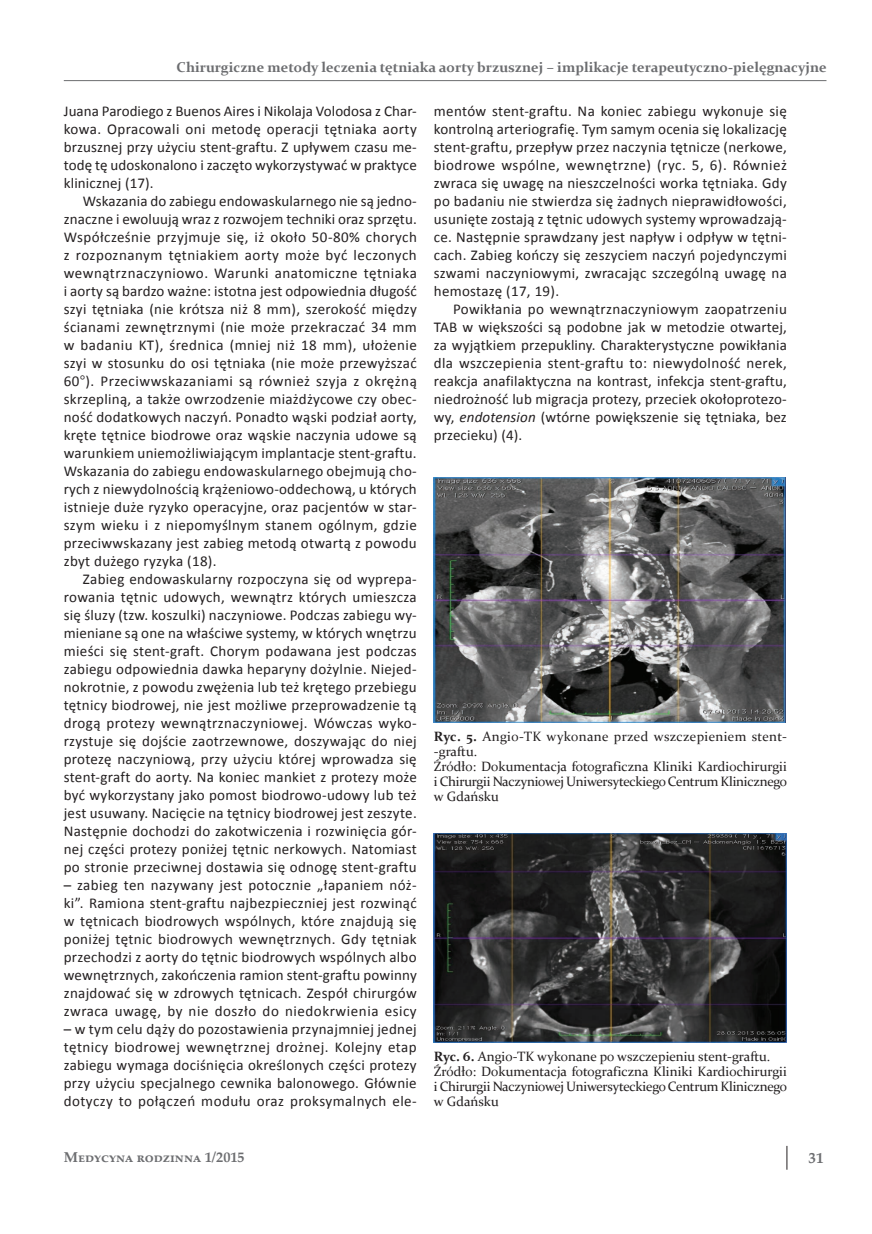
<style>
.page{position:relative;width:872px;height:1234px;background:#fff}
.page>*{position:absolute;margin:0;border:0;box-sizing:border-box;transform-origin:0 0}
.t1{font:15px/18px "Calibri";letter-spacing:.02em;color:#231f20;text-align:justify}
.t2{font:700 15px "Palatino Linotype";color:#6c6d70}
.t3{font:700 14.25px "Constantia";color:#6c6d70}
.t4{font:700 14.25px "Palatino Linotype";color:#6c6d70}
.t5{font:13.5px/15px "Constantia";color:#231f20}
.s1{font-family:"Time Ibis EE"}
.s2{font-style:italic}
.s3{font-weight:700}
</style>
<div class="page">
<hr style="left:64px;top:80px;width:762px;height:1px;background:#6c6d70">
<svg style="left:786px;top:1145px;width:1px;height:24px"></svg>
<img style="left:434px;top:478px;width:351px;height:244px">
<img style="left:434px;top:833px;width:353px;height:209px">
<p class="t3" style="left:177px;top:57px;width:651px">Chirurgiczne metody leczenia tętniaka aorty brzusznej – implikacje terapeutyczno-pielęgnacyjne</p>
<p class="t1" style="left:64px;top:102px;width:354px">Juana Parodiego z Buenos Aires i Nikolaja Volodosa z Char&shy;kowa. Opracowali oni metodę operacji tętniaka aorty brzusznej przy użyciu stent-graftu. Z upływem czasu me&shy;todę tę udoskonalono i zaczęto wykorzystywać w praktyce klinicznej (17).</p>
<p class="t1" style="left:64px;top:192px;width:354px;text-indent:19px">Wskazania do zabiegu endowaskularnego nie są jedno&shy;znaczne i ewoluują wraz z rozwojem techniki oraz sprzętu.<br>Współcześnie przyjmuje się, iż około 50-80% chorych z rozpoznanym tętniakiem aorty może być leczonych wewnątrznaczyniowo. Warunki anatomiczne tętniaka i aorty są bardzo ważne: istotna jest odpowiednia długość szyi tętniaka (nie krótsza niż 8 mm), szerokość między ścianami zewnętrznymi (nie może przekraczać 34 mm w badaniu KT), średnica (mniej niż 18 mm), ułożenie szyi w stosunku do osi tętniaka (nie może przewyższać 60<span class="s1">°</span>). Przeciwwskazaniami są również szyja z okrężną skrzepliną, a także owrzodzenie miażdżycowe czy obec&shy;ność dodatkowych naczyń. Ponadto wąski podział aorty, kręte tętnice biodrowe oraz wąskie naczynia udowe są warunkiem uniemożliwiającym implantacje stent-graftu.<br>Wskazania do zabiegu endowaskularnego obejmują cho&shy;rych z niewydolnością krążeniowo-oddechową, u których istnieje duże ryzyko operacyjne, oraz pacjentów w star&shy;szym wieku i z niepomyślnym stanem ogólnym, gdzie przeciwwskazany jest zabieg metodą otwartą z powodu zbyt dużego ryzyka (18).</p>
<p class="t1" style="left:64px;top:570px;width:354px;text-indent:19px">Zabieg endowaskularny rozpoczyna się od wyprepa&shy;rowania tętnic udowych, wewnątrz których umieszcza się śluzy (tzw. koszulki) naczyniowe. Podczas zabiegu wy&shy;mieniane są one na właściwe systemy, w których wnętrzu mieści się stent-graft. Chorym podawana jest podczas zabiegu odpowiednia dawka heparyny dożylnie. Niejed&shy;nokrotnie, z powodu zwężenia lub też krętego przebiegu tętnicy biodrowej, nie jest możliwe przeprowadzenie tą drogą protezy wewnątrznaczyniowej. Wówczas wyko&shy;rzystuje się dojście zaotrzewnowe, doszywając do niej protezę naczyniową, przy użyciu której wprowadza się stent-graft do aorty. Na koniec mankiet z protezy może być wykorzystany jako pomost biodrowo-udowy lub też jest usuwany. Nacięcie na tętnicy biodrowej jest zeszyte.<br>Następnie dochodzi do zakotwiczenia i rozwinięcia gór&shy;nej części protezy poniżej tętnic nerkowych. Natomiast po stronie przeciwnej dostawia się odnogę stent-graftu</p>
<p class="t1" style="left:64px;top:876px;width:354px">– zabieg ten nazywany jest potocznie „łapaniem nóż&shy;ki”. Ramiona stent-graftu najbezpieczniej jest rozwinąć w tętnicach biodrowych wspólnych, które znajdują się poniżej tętnic biodrowych wewnętrznych. Gdy tętniak przechodzi z aorty do tętnic biodrowych wspólnych albo wewnętrznych, zakończenia ramion stent-graftu powinny znajdować się w zdrowych tętnicach. Zespół chirurgów zwraca uwagę, by nie doszło do niedokrwienia esicy</p>
<p class="t1" style="left:64px;top:1020px;width:354px">– w tym celu dąży do pozostawienia przynajmniej jednej tętnicy biodrowej wewnętrznej drożnej. Kolejny etap zabiegu wymaga dociśnięcia określonych części protezy przy użyciu specjalnego cewnika balonowego. Głównie dotyczy to połączeń modułu oraz proksymalnych ele-</p>
<p class="t1" style="left:434px;top:102px;width:354px">mentów stent-graftu. Na koniec zabiegu wykonuje się kontrolną arteriografię. Tym samym ocenia się lokalizację stent-graftu, przepływ przez naczynia tętnicze (nerkowe, biodrowe wspólne, wewnętrzne) (ryc. 5, 6). Również zwraca się uwagę na nieszczelności worka tętniaka. Gdy po badaniu nie stwierdza się żadnych nieprawidłowości, usunięte zostają z tętnic udowych systemy wprowadzają&shy;ce. Następnie sprawdzany jest napływ i odpływ w tętni&shy;cach. Zabieg kończy się zeszyciem naczyń pojedynczymi szwami naczyniowymi, zwracając szczególną uwagę na hemostazę (17, 19).</p>
<p class="t1" style="left:434px;top:300px;width:354px;text-indent:19px">Powikłania po wewnątrznaczyniowym zaopatrzeniu TAB w większości są podobne jak w metodzie otwartej, za wyjątkiem przepukliny. Charakterystyczne powikłania dla wszczepienia stent-graftu to: niewydolność nerek, reakcja anafilaktyczna na kontrast, infekcja stent-graftu, niedrożność lub migracja protezy, przeciek okołoprotezo&shy;wy, <span class="s2">endotension</span> (wtórne powiększenie się tętniaka, bez przecieku) (4).</p>
<p class="t5" style="left:434px;top:728px;width:355px"><span class="s3">Ryc. 5.</span> Angio-TK wykonane przed wszczepieniem stent--graftu.<br>Źródło: Dokumentacja fotograficzna Kliniki Kardiochirurgii i Chirurgii Naczyniowej Uniwersyteckiego Centrum Klinicznego w Gdańsku</p>
<p class="t5" style="left:434px;top:1047px;width:355px"><span class="s3">Ryc. 6.</span> Angio-TK wykonane po wszczepieniu stent-graftu.<br>Źródło: Dokumentacja fotograficzna Kliniki Kardiochirurgii i Chirurgii Naczyniowej Uniwersyteckiego Centrum Klinicznego w Gdańsku</p>
<p class="t4" style="left:64px;top:1146px;width:182px">Medycyna rodzinna 1/2015</p>
<p class="t2" style="left:808px;top:1146px;width:16px">31</p>
</div>
